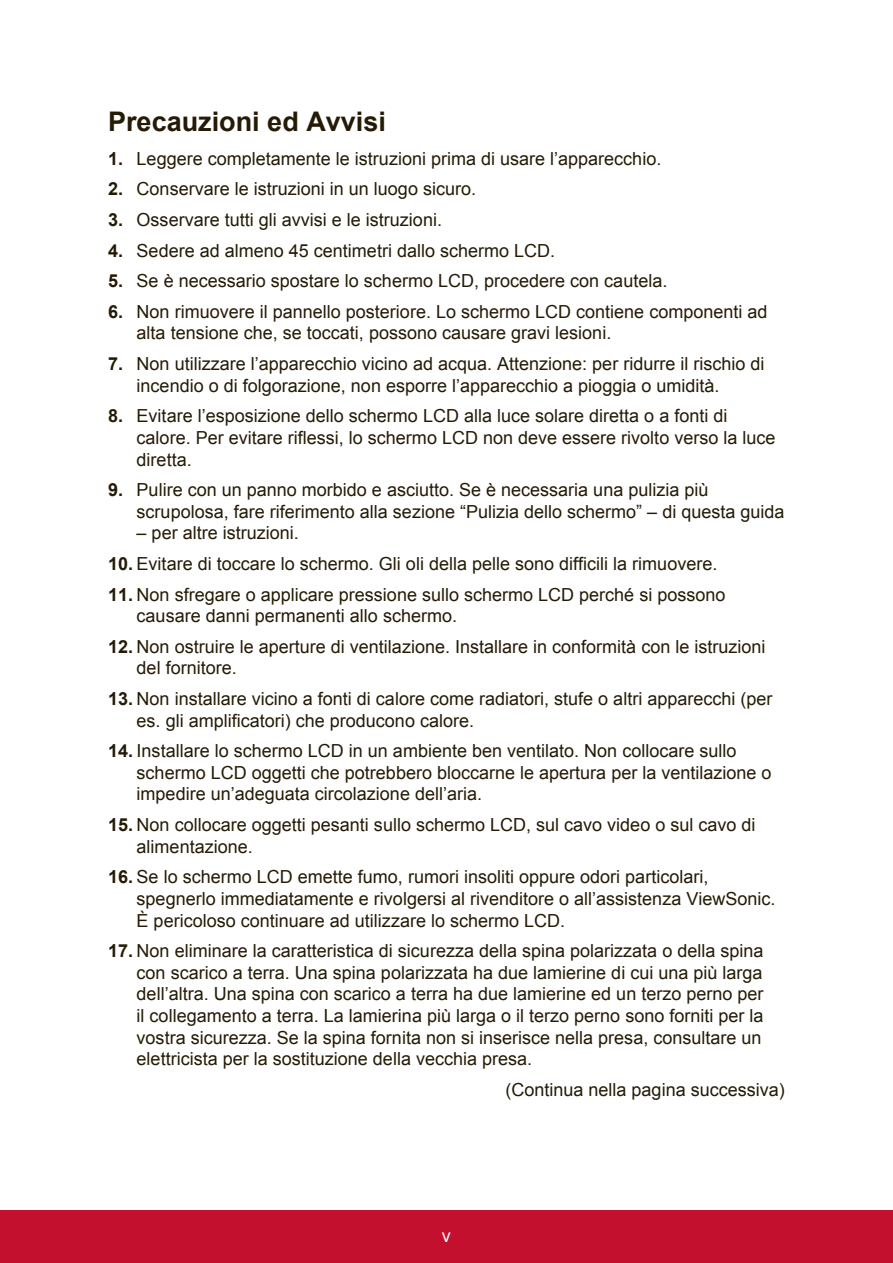
<style>
.page{position:relative;width:893px;height:1263px;background:#fff}
.page>*{position:absolute;margin:0;border:0;box-sizing:border-box;transform-origin:0 0}
.t1{font:700 27px "Arial";color:#251a05}
.t2{font:18px/21.6px "Arial";color:#251a05}
.t3{font:18px "Arial";color:#fff}
.s1{font-weight:700}
</style>
<div class="page">
<div style="left:0;top:1210px;width:892px;height:53px;background:#c3102f"></div>
<h1 class="t1" style="left:108px;top:104px;width:279px">Precauzioni ed Avvisi</h1>
<p class="t2" style="left:108px;top:148px;width:554px"><span class="s1">1.</span> Leggere completamente le istruzioni prima di usare l’apparecchio.</p>
<p class="t2" style="left:108px;top:178px;width:369px"><span class="s1">2.</span> Conservare le istruzioni in un luogo sicuro.</p>
<p class="t2" style="left:108px;top:209px;width:335px"><span class="s1">3.</span> Osservare tutti gli avvisi e le istruzioni.</p>
<p class="t2" style="left:108px;top:240px;width:448px"><span class="s1">4.</span> Sedere ad almeno 45 centimetri dallo schermo LCD.</p>
<p class="t2" style="left:108px;top:270px;width:560px"><span class="s1">5.</span> Se è necessario spostare lo schermo LCD, procedere con cautela.</p>
<p class="t2" style="left:136px;top:301px;width:632px;text-indent:-28px"><span class="s1">6.</span> Non rimuovere il pannello posteriore. Lo schermo LCD contiene componenti ad alta tensione che, se toccati, possono causare gravi lesioni.</p>
<p class="t2" style="left:136px;top:353px;width:629px;text-indent:-28px"><span class="s1">7.</span> Non utilizzare l’apparecchio vicino ad acqua. Attenzione: per ridurre il rischio di incendio o di folgorazione, non esporre l’apparecchio a pioggia o umidità.</p>
<p class="t2" style="left:136px;top:405px;width:640px;text-indent:-28px"><span class="s1">8.</span> Evitare l’esposizione dello schermo LCD alla luce solare diretta o a fonti di calore. Per evitare riflessi, lo schermo LCD non deve essere rivolto verso la luce diretta.</p>
<p class="t2" style="left:136px;top:479px;width:649px;text-indent:-28px"><span class="s1">9.</span> Pulire con un panno morbido e asciutto. Se è necessaria una pulizia più scrupolosa, fare riferimento alla sezione “Pulizia dello schermo” – di questa guida</p>
<p class="t2" style="left:136px;top:522px;width:164px">– per altre istruzioni.</p>
<p class="t2" style="left:108px;top:553px;width:610px"><span class="s1">10.</span> Evitare di toccare lo schermo. Gli oli della pelle sono difficili la rimuovere.</p>
<p class="t2" style="left:136px;top:583px;width:590px;text-indent:-28px"><span class="s1">11.</span> Non sfregare o applicare pressione sullo schermo LCD perché si possono causare danni permanenti allo schermo.</p>
<p class="t2" style="left:136px;top:636px;width:630px;text-indent:-28px"><span class="s1">12.</span> Non ostruire le aperture di ventilazione. Installare in conformità con le istruzioni del fornitore.</p>
<p class="t2" style="left:136px;top:688px;width:637px;text-indent:-28px"><span class="s1">13.</span> Non installare vicino a fonti di calore come radiatori, stufe o altri apparecchi (per es. gli amplificatori) che producono calore.</p>
<p class="t2" style="left:136px;top:740px;width:636px;text-indent:-28px"><span class="s1">14.</span> Installare lo schermo LCD in un ambiente ben ventilato. Non collocare sullo schermo LCD oggetti che potrebbero bloccarne le apertura per la ventilazione o impedire un’adeguata circolazione dell’aria.</p>
<p class="t2" style="left:136px;top:814px;width:620px;text-indent:-28px"><span class="s1">15.</span> Non collocare oggetti pesanti sullo schermo LCD, sul cavo video o sul cavo di alimentazione.</p>
<p class="t2" style="left:136px;top:866px;width:640px;text-indent:-28px"><span class="s1">16.</span> Se lo schermo LCD emette fumo, rumori insoliti oppure odori particolari, spegnerlo immediatamente e rivolgersi al rivenditore o all’assistenza ViewSonic.<br>È pericoloso continuare ad utilizzare lo schermo LCD.</p>
<p class="t2" style="left:136px;top:940px;width:628px;text-align:justify;text-indent:-28px"><span class="s1">17.</span> Non eliminare la caratteristica di sicurezza della spina polarizzata o della spina con scarico a terra. Una spina polarizzata ha due lamierine di cui una più larga dell’altra. Una spina con scarico a terra ha due lamierine ed un terzo perno per il collegamento a terra. La lamierina più larga o il terzo perno sono forniti per la vostra sicurezza. Se la spina fornita non si inserisce nella presa, consultare un elettricista per la sostituzione della vecchia presa.</p>
<p class="t2" style="left:505px;top:1078px;width:281px">(Continua nella pagina successiva)</p>
<p class="t3" style="left:442px;top:1223px;width:10px">v</p>
</div>
